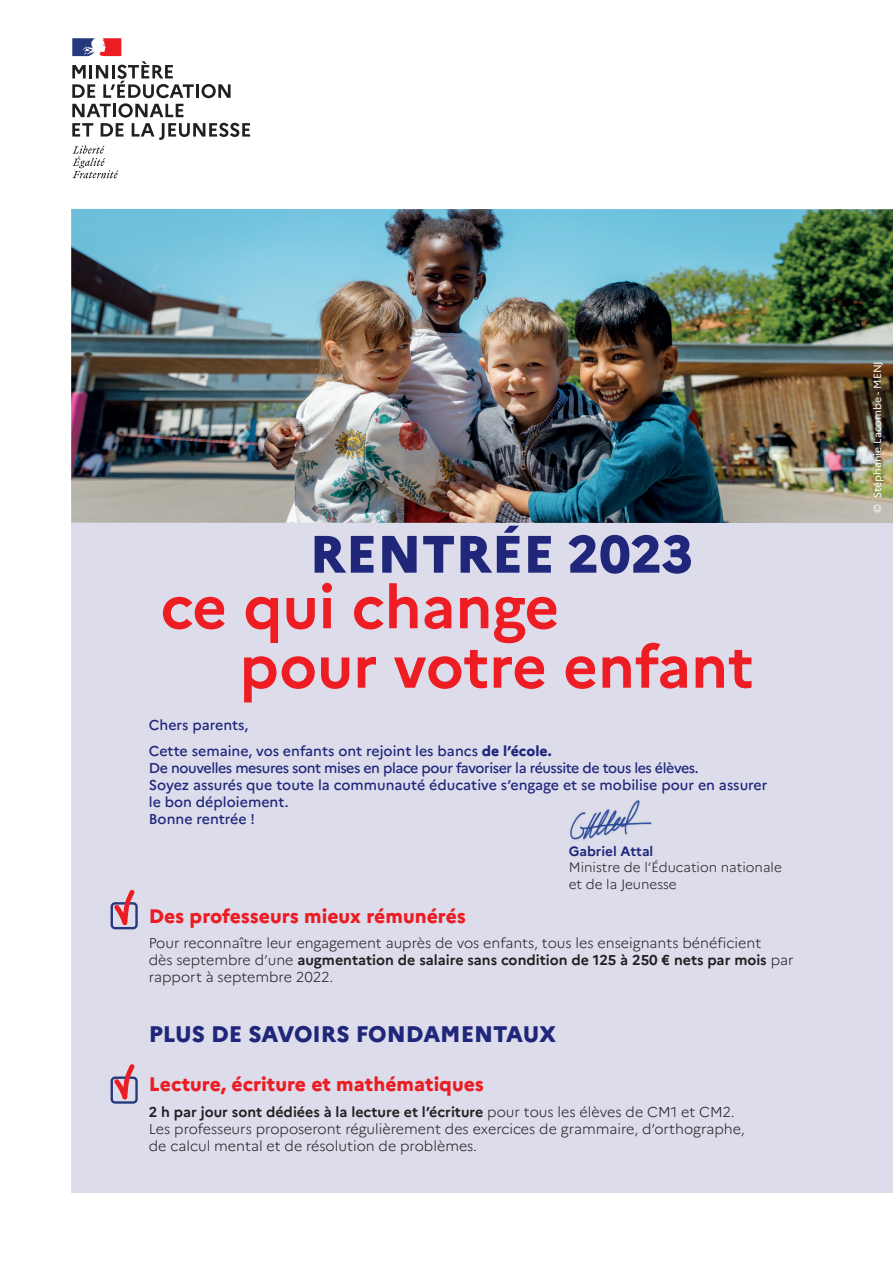
<style>
.page{position:relative;width:893px;height:1263px;background:#fff}
.page>*{position:absolute;margin:0;border:0;box-sizing:border-box;transform-origin:0 0}
.t1{font:700 60px/59.4px "Marianne";color:#ee1d23}
.t2{font:800 52.5px "Marianne";color:#20277b}
.t3{font:800 22.5px "Marianne";color:#20277b}
.t4{font:800 19.5px "Marianne";color:#eb1d23}
.t5{font:300 14.25px/17.1px "Marianne";color:#231f20}
.t6{font:500 14.25px/17.1px "Marianne";letter-spacing:-.005em;color:#20277b}
.t7{font:300 13.5px/16.2px "Marianne";color:#231f20}
.t8{font:700 13.5px "Marianne";color:#20277b}
.t9{font:10.5px "Marianne";color:#fff}
.s1{font-weight:800}
.s2{font-weight:700}
</style>
<div class="page">
<div style="left:71px;top:209px;width:822px;height:984px;background:#dcdceb"></div>
<svg style="left:72px;top:146px;width:46px;height:32px"></svg>
<svg style="left:72px;top:38px;width:178px;height:102px"></svg>
<img style="left:71px;top:209px;width:822px;height:314px">
<svg style="left:111px;top:1064px;width:27px;height:40px"></svg>
<svg style="left:111px;top:890px;width:27px;height:39px"></svg>
<img style="left:570px;top:800px;width:82px;height:40px">
<h2 class="t2" style="left:309px;top:513px;width:385px">RENTRÉE 2023</h2>
<h1 class="t1" style="left:240px;top:572px;width:516px;text-indent:-79px">ce qui change<br>pour votre enfant</h1>
<p class="t6" style="left:149px;top:711px;width:404px;line-height:25.7px">Chers parents,<br>Cette semaine, vos enfants ont rejoint les bancs <span class="s1">de l’école.</span></p>
<p class="t6" style="left:149px;top:758px;width:620px">De nouvelles mesures sont mises en place pour favoriser la réussite de tous les élèves.<br>Soyez assurés que toute la communauté éducative s’engage et se mobilise pour en assurer le bon déploiement.<br>Bonne rentrée !</p>
<p class="t8" style="left:569px;top:841px;width:86px">Gabriel Attal</p>
<p class="t7" style="left:569px;top:858px;width:215px">Ministre de l’Éducation nationale et de la Jeunesse</p>
<h3 class="t4" style="left:149px;top:900px;width:318px">Des professeurs mieux rémunérés</h3>
<p class="t5" style="left:149px;top:933px;width:646px">Pour reconnaître leur engagement auprès de vos enfants, tous les enseignants bénéficient<br>dès septembre d’une <span class="s2">augmentation de salaire sans condition de 125 à 250 € nets par mois</span> par rapport à septembre 2022.</p>
<h3 class="t3" style="left:149px;top:1017px;width:409px">PLUS DE SAVOIRS FONDAMENTAUX</h3>
<h3 class="t4" style="left:149px;top:1069px;width:337px">Lecture, écriture et mathématiques</h3>
<p class="t5" style="left:149px;top:1102px;width:597px"><span class="s2">2 h par jour sont dédiées à la lecture et l’écriture</span> pour tous les élèves de CM1 et CM2.<br>Les professeurs proposeront régulièrement des exercices de grammaire, d’orthographe, de calcul mental et de résolution de problèmes.</p>
<p class="t9" style="left:869px;top:513px;width:153px;rotate:-90deg">© Stéphanie Lacombe - MENJ</p>
</div>
